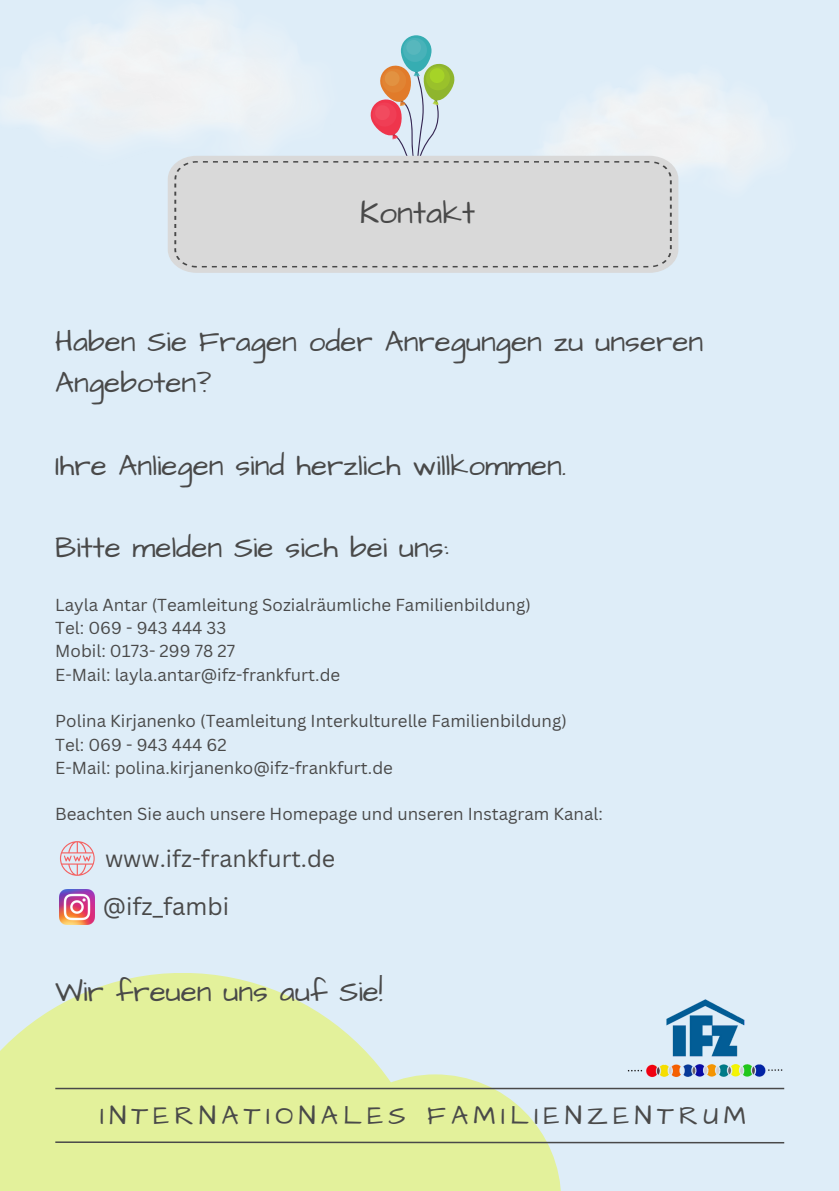
<style>
.page{position:relative;width:839px;height:1191px;background:#fff}
.page>*{position:absolute;margin:0;border:0;box-sizing:border-box;transform-origin:0 0}
.t1{font:32px "Architects Daughter";color:#494949}
.t2{font:29.6px/41.2px "Architects Daughter";color:#494949}
.t3{font:26.8px "Architects Daughter";letter-spacing:.2em;color:#494949}
.t4{font:23.8px "Canva Sans";color:#494949}
.t5{font:23.2px "Canva Sans";color:#494949}
.t6{font:17px "Canva Sans";color:#494949}
</style>
<div class="page">
<div style="left:0;top:0;width:838px;height:1191px;background:#deedf8"></div>
<svg style="left:0;top:973px;width:385px;height:218px;background:#e1f0a8"></svg>
<div style="left:309px;top:1074px;width:252px;height:117px;background:#e3f19b"></div>
<hr style="left:55px;top:1141px;width:729px;height:2px;background:#494949">
<hr style="left:55px;top:1088px;width:729px;height:1px;background:#494949">
<img style="left:628px;top:999px;width:154px;height:78px">
<div style="left:401px;top:35px;width:30px;height:37px;background:#36adb2;border-radius:15px"></div>
<div style="left:403px;top:38px;width:24px;height:24px;background:#48b2b9;border-radius:50%"></div>
<div style="left:406px;top:40px;width:15px;height:15px;background:#57b7bd;border-radius:50%"></div>
<svg style="left:370px;top:63px;width:85px;height:93px"></svg>
<img style="left:2px;top:10px;width:293px;height:131px">
<img style="left:545px;top:78px;width:221px;height:122px">
<svg style="left:168px;top:156px;width:510px;height:117px;background:#d9dadb"></svg>
<div style="left:174px;top:161px;width:497px;height:107px;background:#d9d9d9"></div>
<img style="left:60px;top:890px;width:34px;height:34px">
<svg style="left:60px;top:841px;width:34px;height:35px"></svg>
<p class="t1" style="left:360px;top:191px;width:116px">Kontakt</p>
<p class="t2" style="left:55px;top:322px;width:649px">Haben Sie Fragen oder Anregungen zu unseren<br>Angeboten?</p>
<p class="t2" style="left:55px;top:445px;width:512px">Ihre Anliegen sind herzlich willkommen.</p>
<p class="t2" style="left:55px;top:528px;width:395px">Bitte melden Sie sich bei uns:</p>
<p class="t6" style="left:55px;top:593px;width:477px">Layla Antar (Teamleitung Sozialräumliche Familienbildung)</p>
<p class="t6" style="left:55px;top:616px;width:172px">Tel: 069 - 943 444 33</p>
<p class="t6" style="left:55px;top:639px;width:181px">Mobil: 0173- 299 78 27</p>
<p class="t6" style="left:55px;top:663px;width:286px">E-Mail: layla.antar@ifz-frankfurt.de</p>
<p class="t6" style="left:55px;top:709px;width:513px">Polina Kirjanenko (Teamleitung Interkulturelle Familienbildung)</p>
<p class="t6" style="left:55px;top:732px;width:173px">Tel: 069 - 943 444 62</p>
<p class="t6" style="left:55px;top:756px;width:339px">E-Mail: polina.kirjanenko@ifz-frankfurt.de</p>
<p class="t6" style="left:55px;top:802px;width:549px">Beachten Sie auch unsere Homepage und unseren Instagram Kanal:</p>
<p class="t5" style="left:105px;top:842px;width:232px">www.ifz-frankfurt.de</p>
<p class="t4" style="left:103px;top:890px;width:128px">@ifz_fambi</p>
<p class="t2" style="left:55px;top:972px;width:329px">Wir freuen uns auf Sie!</p>
<p class="t3" style="left:100px;top:1098px;width:647px">INTERNATIONALES FAMILIENZENTRUM</p>
</div>
